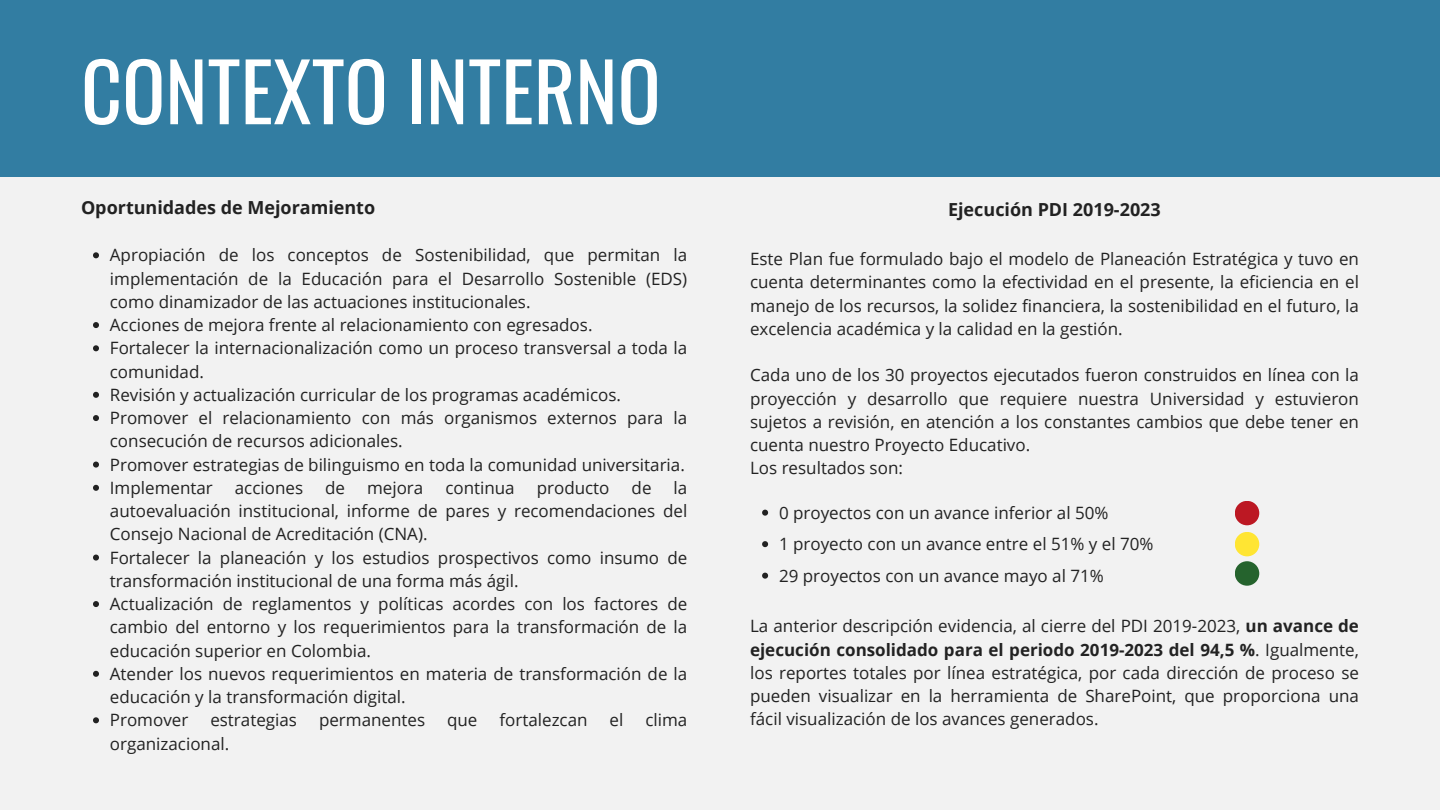
<style>
.page{position:relative;width:1440px;height:810px;background:#f2f2f2}
.page>*{position:absolute;margin:0;border:0;box-sizing:border-box;transform-origin:0 0}
.t1{font:80px "Oswald";color:#fff}
.t2{font:700 18px "Open Sans";color:#222}
.t3{font:17px/23.2px "Open Sans";color:#222;text-align:justify}
.s1{font-weight:700}
</style>
<div class="page">
<div style="left:0;top:0;width:1440px;height:176px;background:#327da2"></div>
<svg style="left:93px;top:252px;width:6px;height:6px"></svg>
<svg style="left:93px;top:322px;width:6px;height:6px"></svg>
<svg style="left:93px;top:345px;width:6px;height:6px"></svg>
<svg style="left:93px;top:392px;width:6px;height:6px"></svg>
<svg style="left:93px;top:415px;width:6px;height:6px"></svg>
<svg style="left:93px;top:462px;width:6px;height:6px"></svg>
<svg style="left:93px;top:485px;width:6px;height:6px"></svg>
<svg style="left:93px;top:555px;width:6px;height:6px"></svg>
<svg style="left:93px;top:601px;width:6px;height:6px"></svg>
<svg style="left:93px;top:671px;width:6px;height:6px"></svg>
<svg style="left:93px;top:717px;width:6px;height:6px"></svg>
<div style="left:1235px;top:501px;width:24px;height:24px;background:#bc1823;border-radius:50%"></div>
<div style="left:1235px;top:532px;width:24px;height:24px;background:#ffe533;border-radius:50%"></div>
<div style="left:1235px;top:561px;width:24px;height:25px;background:#25632d;border-radius:50%"></div>
<svg style="left:762px;top:510px;width:6px;height:6px"></svg>
<svg style="left:762px;top:541px;width:6px;height:6px"></svg>
<svg style="left:762px;top:573px;width:6px;height:6px"></svg>
<h1 class="t1" style="left:81px;top:29px;width:581px">CONTEXTO INTERNO</h1>
<h2 class="t2" style="left:81px;top:195px;width:296px">Oportunidades de Mejoramiento</h2>
<p class="t3" style="left:110px;top:243px;width:579px">Apropiación de los conceptos de Sostenibilidad, que permitan la implementación de la Educación para el Desarrollo Sostenible (EDS) como dinamizador de las actuaciones institucionales.</p>
<p class="t3" style="left:110px;top:313px;width:484px">Acciones de mejora frente al relacionamiento con egresados.</p>
<p class="t3" style="left:110px;top:336px;width:579px">Fortalecer la internacionalización como un proceso transversal a toda la comunidad.</p>
<p class="t3" style="left:110px;top:383px;width:513px">Revisión y actualización curricular de los programas académicos.</p>
<p class="t3" style="left:110px;top:406px;width:579px">Promover el relacionamiento con más organismos externos para la consecución de recursos adicionales.</p>
<p class="t3" style="left:110px;top:452px;width:577px">Promover estrategias de bilinguismo en toda la comunidad universitaria.</p>
<p class="t3" style="left:110px;top:476px;width:104px">Implementar</p>
<p class="t3" style="left:235px;top:476px;width:70px">acciones</p>
<p class="t3" style="left:325px;top:476px;width:21px">de</p>
<p class="t3" style="left:367px;top:476px;width:58px">mejora</p>
<p class="t3" style="left:445px;top:476px;width:71px">continua</p>
<p class="t3" style="left:537px;top:476px;width:74px">producto</p>
<p class="t3" style="left:632px;top:476px;width:21px">de</p>
<p class="t3" style="left:110px;top:476px;width:579px;text-indent:564px">la autoevaluación institucional, informe de pares y recomendaciones del Consejo Nacional de Acreditación (CNA).</p>
<p class="t3" style="left:110px;top:545px;width:579px">Fortalecer la planeación y los estudios prospectivos como insumo de transformación institucional de una forma más ágil.</p>
<p class="t3" style="left:110px;top:592px;width:579px">Actualización de reglamentos y políticas acordes con los factores de cambio del entorno y los requerimientos para la transformación de la educación superior en Colombia.</p>
<p class="t3" style="left:110px;top:662px;width:579px">Atender los nuevos requerimientos en materia de transformación de la educación y la transformación digital.</p>
<p class="t3" style="left:110px;top:708px;width:80px">Promover</p>
<p class="t3" style="left:210px;top:708px;width:88px">estrategias</p>
<p class="t3" style="left:319px;top:708px;width:108px">permanentes</p>
<p class="t3" style="left:447px;top:708px;width:32px">que</p>
<p class="t3" style="left:499px;top:708px;width:90px">fortalezcan</p>
<p class="t3" style="left:610px;top:708px;width:15px">el</p>
<p class="t3" style="left:645px;top:708px;width:43px">clima</p>
<p class="t3" style="left:110px;top:731px;width:121px">organizacional.</p>
<h2 class="t2" style="left:948px;top:197px;width:214px">Ejecución PDI 2019-2023</h2>
<p class="t3" style="left:750px;top:247px;width:610px">Este Plan fue formulado bajo el modelo de Planeación Estratégica y tuvo en cuenta determinantes como la efectividad en el presente, la eficiencia en el manejo de los recursos, la solidez financiera, la sostenibilidad en el futuro, la excelencia académica y la calidad en la gestión.</p>
<p class="t3" style="left:750px;top:363px;width:610px">Cada uno de los 30 proyectos ejecutados fueron construidos en línea con la proyección y desarrollo que requiere nuestra Universidad y estuvieron sujetos a revisión, en atención a los constantes cambios que debe tener en cuenta nuestro Proyecto Educativo.</p>
<p class="t3" style="left:750px;top:456px;width:154px">Los resultados son:</p>
<p class="t3" style="left:779px;top:500px;width:331px">0 proyectos con un avance inferior al 50%</p>
<p class="t3" style="left:779px;top:532px;width:376px">1 proyecto con un avance entre el 51% y el 70%</p>
<p class="t3" style="left:779px;top:563px;width:326px">29 proyectos con un avance mayo al 71%</p>
<p class="t3" style="left:750px;top:614px;width:610px">La anterior descripción evidencia, al cierre del PDI 2019-2023, <span class="s1">un avance de ejecución consolidado para el periodo 2019-2023 del 94,5 %</span>. Igualmente, los reportes totales por línea estratégica, por cada dirección de proceso se pueden visualizar en la herramienta de SharePoint, que proporciona una fácil visualización de los avances generados.</p>
</div>
